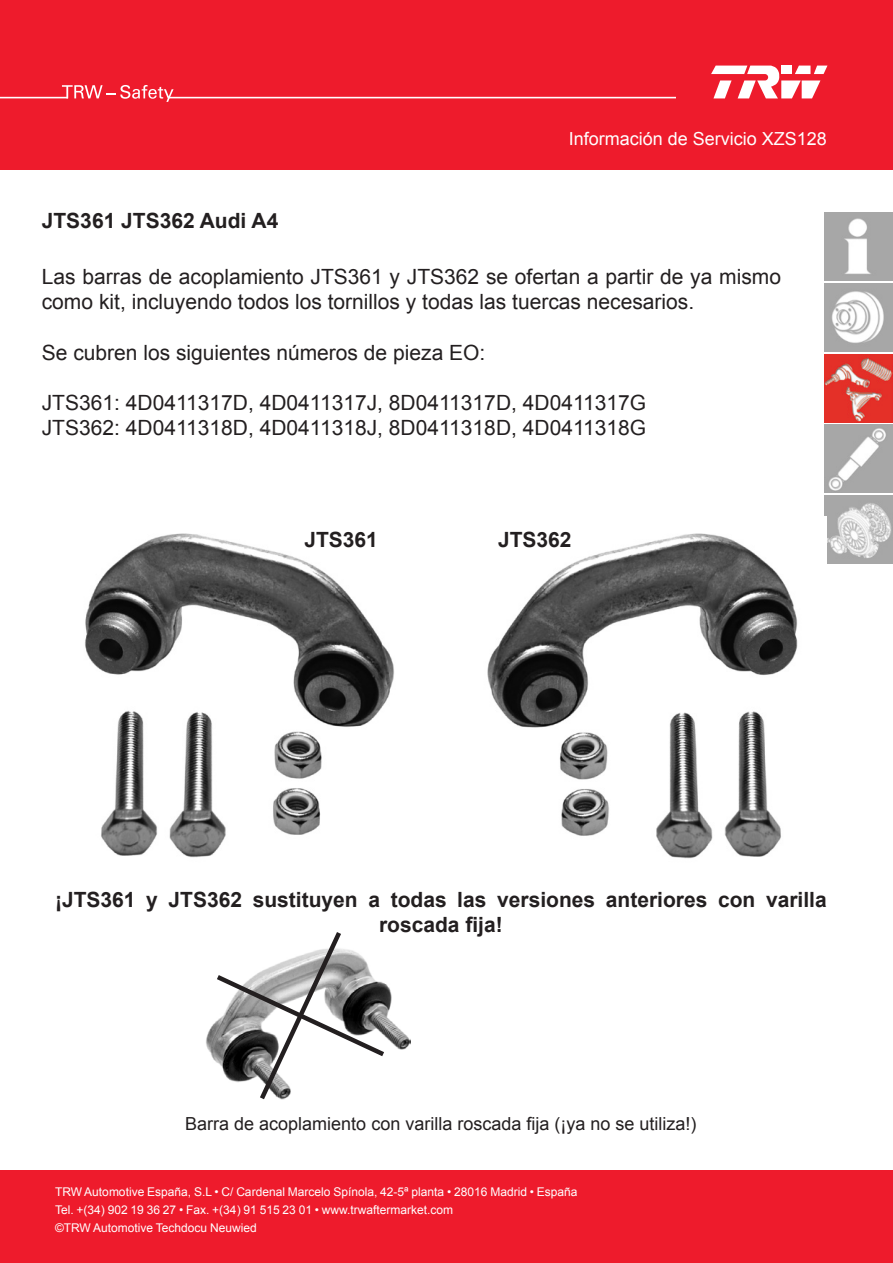
<style>
.page{position:relative;width:893px;height:1263px;background:#ee1b2c}
.page>*{position:absolute;margin:0;border:0;box-sizing:border-box;transform-origin:0 0}
.t1{font:21px/25.2px "Arial";color:#231f20}
.t2{font:700 21px/25.2px "Arial";color:#231f20;text-align:center}
.t3{font:18px "Arial";color:#231f20}
.t4{font:18px "Arial";color:#fff}
.Body_copy{font:12px "Arial";color:#fff}
</style>
<div class="page">
<div style="left:0;top:171px;width:893px;height:999px;background:#fff"></div>
<svg style="left:62px;top:85px;width:112px;height:17px"></svg>
<hr style="left:0;top:97px;width:68px;height:1px;background:#fff">
<hr style="left:168px;top:97px;width:507px;height:1px;background:#fff">
<svg style="left:711px;top:66px;width:116px;height:32px"></svg>
<img style="left:825px;top:213px;width:68px;height:68px">
<img style="left:825px;top:283px;width:68px;height:68px">
<img style="left:825px;top:354px;width:68px;height:68px">
<img style="left:825px;top:425px;width:68px;height:68px">
<img style="left:825px;top:495px;width:68px;height:68px">
<img style="left:85px;top:533px;width:309px;height:325px">
<img style="left:487px;top:516px;width:339px;height:343px">
<img style="left:206px;top:987px;width:205px;height:70px">
<svg style="left:212px;top:932px;width:177px;height:168px"></svg>
<p class="t2" style="left:42px;top:208px;width:238px">JTS361 JTS362 Audi A4</p>
<p class="t4" style="left:569px;top:127px;width:259px">Información de Servicio XZS128</p>
<p class="t1" style="left:42px;top:264px;width:741px">Las barras de acoplamiento JTS361 y JTS362 se ofertan a partir de ya mismo como kit, incluyendo todos los tornillos y todas las tuercas necesarios.</p>
<p class="t1" style="left:42px;top:340px;width:445px">Se cubren los siguientes números de pieza EO:</p>
<p class="t1" style="left:42px;top:390px;width:606px">JTS361: 4D0411317D, 4D0411317J, 8D0411317D, 4D0411317G</p>
<p class="t1" style="left:42px;top:415px;width:606px">JTS362: 4D0411318D, 4D0411318J, 8D0411318D, 4D0411318G</p>
<p class="t2" style="left:304px;top:528px;width:75px">JTS361</p>
<p class="t2" style="left:498px;top:528px;width:75px">JTS362</p>
<p class="t2" style="left:55px;top:887px;width:773px">¡JTS361 y JTS362 sustituyen a todas las versiones anteriores con varilla roscada fija!</p>
<p class="t3" style="left:185px;top:1112px;width:513px">Barra de acoplamiento con varilla roscada fija (¡ya no se utiliza!)</p>
<p class="Body_copy" style="left:55px;top:1184px;width:524px">TRW Automotive España, S.L • C/ Cardenal Marcelo Spínola, 42-5ª planta • 28016 Madrid • España</p>
<p class="Body_copy" style="left:55px;top:1201px;width:400px">Tel. +(34) 902 19 36 27 • Fax. +(34) 91 515 23 01 • www.trwaftermarket.com</p>
<p class="Body_copy" style="left:55px;top:1220px;width:203px">©TRW Automotive Techdocu Neuwied</p>
</div>
